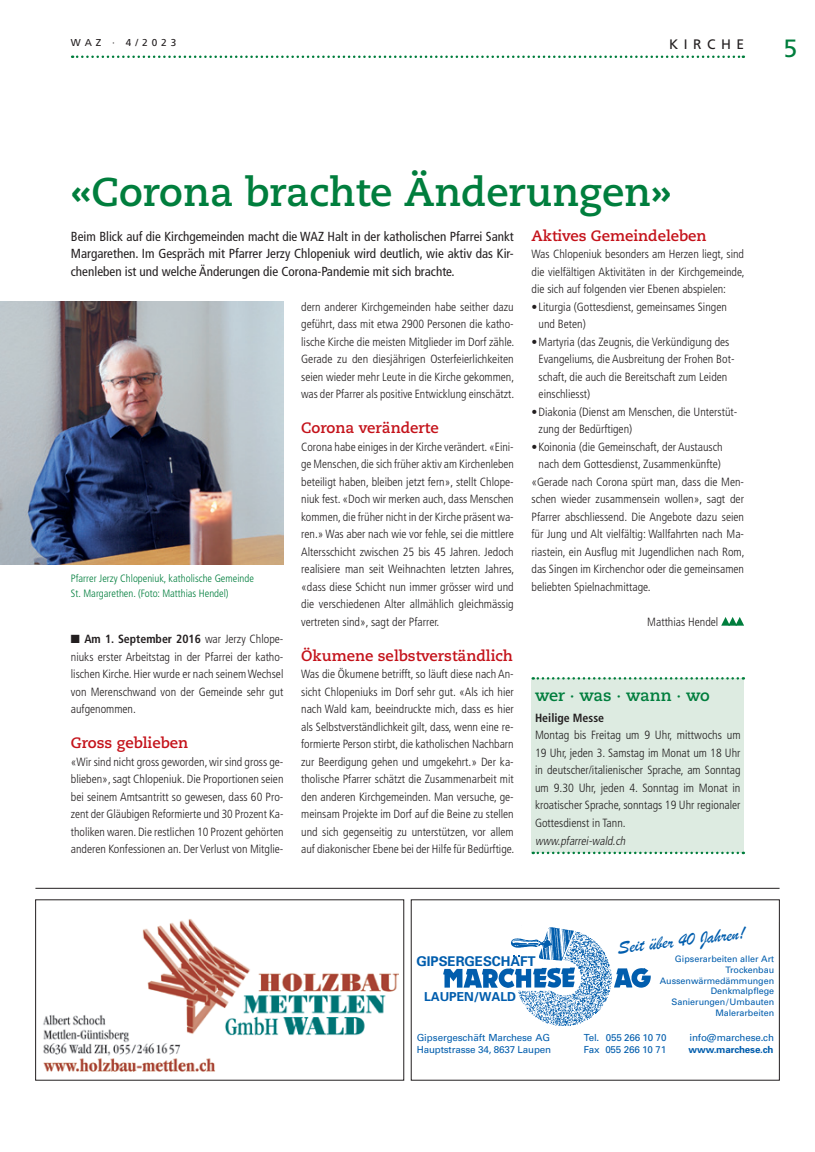
<style>
.page{position:relative;width:815px;height:1152px;background:#fff}
.page>*{position:absolute;margin:0;border:0;box-sizing:border-box;transform-origin:0 0}
.t1{font:700 40px "Caecilia";color:#007e3d}
.t2{font:25px "Frutiger LT Std";color:#007e3d}
.t3{font:18.75px "Brush Script";color:#015dad}
.t4{font:700 16.25px "Caecilia";letter-spacing:-.01em;color:#007e3d}
.t5{font:700 15px "Caecilia";color:#c4121a}
.t6{font:13.75px "Frutiger LT Std";letter-spacing:.4em;color:#231f20}
.t7{font:700 13.38px "Univers";letter-spacing:-.005em;color:#015dad}
.t8{font:condensed 13.12px/17.5px "Frutiger LT Std";color:#231f20;text-align:justify}
.t9{font:700 12.38px "Univers";letter-spacing:-.005em;color:#015dad}
.t10{font:300 condensed 11.88px/17.5px "Frutiger LT Std";color:#231f20;text-align:justify}
.t11{font:italic 300 condensed 11.88px "Frutiger LT Std";color:#231f20}
.t12{font:700 condensed 11.88px "Frutiger LT Std";color:#231f20}
.t13{font:300 condensed 10.62px/15px "Frutiger LT Std";color:#007e3d}
.t14{font:10px "Frutiger LT Std";letter-spacing:.4em;color:#231f20}
.t15{font:9.75px "Univers LT Std";letter-spacing:-.015em;color:#015dad}
.t16{font:9.75px "Univers";letter-spacing:-.015em;color:#015dad}
.t17{font:700 9.75px "Univers";letter-spacing:-.015em;color:#015dad}
.t18{font:8.88px/10.8px "Univers";letter-spacing:-.005em;color:#015dad;text-align:right}
.s1{font-weight:700}
</style>
<div class="page">
<svg style="left:72px;top:56px;width:672px;height:2px"></svg>
<div style="left:531px;top:678px;width:213px;height:175px;background:#ddebe1"></div>
<svg style="left:533px;top:851px;width:211px;height:3px"></svg>
<svg style="left:533px;top:677px;width:211px;height:2px"></svg>
<img style="left:0;top:302px;width:283px;height:262px">
<hr style="left:35px;top:888px;width:745px;height:1px;background:#231f20">
<svg style="left:443px;top:927px;width:208px;height:99px"></svg>
<div style="left:411px;top:899px;width:369px;height:181px;border:1px solid #231f20"></div>
<img style="left:43px;top:919px;width:355px;height:152px">
<div style="left:35px;top:899px;width:369px;height:181px;border:1px solid #231f20"></div>
<svg style="left:721px;top:617px;width:23px;height:8px"></svg>
<p class="t14" style="left:71px;top:37px;width:107px">WAZ · 4/2023</p>
<p class="t6" style="left:669px;top:36px;width:76px">KIRCHE</p>
<h2 class="t2" style="left:783px;top:33px;width:15px">5</h2>
<h1 class="t1" style="left:71px;top:168px;width:602px">«Corona brachte Änderungen»</h1>
<p class="t8" style="left:71px;top:227px;width:444px">Beim Blick auf die Kirchgemeinden macht die WAZ Halt in der katholischen Pfarrei Sankt Margarethen. Im Gespräch mit Pfarrer Jerzy Chlopeniuk wird deutlich, wie aktiv das Kir&shy;chenleben ist und welche Änderungen die Corona-Pandemie mit sich brachte.</p>
<p class="t13" style="left:71px;top:571px;width:184px">Pfarrer Jerzy Chlopeniuk, katholische Gemeinde<br>St. Margarethen. (Foto: Matthias Hendel)</p>
<p class="t10" style="left:71px;top:630px;width:214px">■ <span class="s1">Am 1. September 2016</span> war Jerzy Chlope&shy;niuks erster Arbeitstag in der Pfarrei der katho&shy;lischen Kirche. Hier wurde er nach seinem Wechsel von Merenschwand von der Gemeinde sehr gut aufgenommen.</p>
<p class="t5" style="left:71px;top:734px;width:119px">Gross geblieben</p>
<p class="t10" style="left:71px;top:753px;width:214px">«Wir sind nicht gross geworden, wir sind gross ge&shy;blieben», sagt Chlopeniuk. Die Proportionen seien bei seinem Amtsantritt so gewesen, dass 60 Pro&shy;zent der Gläubigen Reformierte und 30 Prozent Ka&shy;tholiken waren. Die restlichen 10 Prozent gehörten anderen Konfessionen an. Der Verlust von Mitglie-</p>
<p class="t10" style="left:301px;top:298px;width:215px">dern anderer Kirchgemeinden habe seither dazu geführt, dass mit etwa 2900 Personen die katho&shy;lische Kirche die meisten Mitglieder im Dorf zähle.<br>Gerade zu den diesjährigen Osterfeierlichkeiten seien wieder mehr Leute in die Kirche gekommen, was der Pfarrer als positive Entwicklung einschätzt.</p>
<p class="t5" style="left:301px;top:419px;width:139px">Corona veränderte</p>
<p class="t10" style="left:301px;top:438px;width:215px">Corona habe einiges in der Kirche verändert. «Eini&shy;ge Menschen, die sich früher aktiv am Kirchenleben beteiligt haben, bleiben jetzt fern», stellt Chlope&shy;niuk fest. «Doch wir merken auch, dass Menschen kommen, die früher nicht in der Kirche präsent wa&shy;ren.» Was aber nach wie vor fehle, sei die mittlere Altersschicht zwischen 25 bis 45 Jahren. Jedoch realisiere man seit Weihnachten letzten Jahres, «dass diese Schicht nun immer grösser wird und die verschiedenen Alter allmählich gleichmässig vertreten sind», sagt der Pfarrer.</p>
<p class="t5" style="left:301px;top:646px;width:213px">Ökumene selbstverständlich</p>
<p class="t10" style="left:301px;top:665px;width:215px">Was die Ökumene betrifft, so läuft diese nach An&shy;sicht Chlopeniuks im Dorf sehr gut. «Als ich hier nach Wald kam, beeindruckte mich, dass es hier als Selbstverständlichkeit gilt, dass, wenn eine re&shy;formierte Person stirbt, die katholischen Nachbarn zur Beerdigung gehen und umgekehrt.» Der ka&shy;tholische Pfarrer schätzt die Zusammenarbeit mit den anderen Kirchgemeinden. Man versuche, ge&shy;meinsam Projekte im Dorf auf die Beine zu stellen und sich gegenseitig zu unterstützen, vor allem auf diakonischer Ebene bei der Hilfe für Bedürftige.</p>
<p class="t5" style="left:531px;top:226px;width:177px">Aktives Gemeindeleben</p>
<p class="t10" style="left:531px;top:245px;width:215px">Was Chlopeniuk besonders am Herzen liegt, sind die vielfältigen Aktivitäten in der Kirchgemeinde, die sich auf folgenden vier Ebenen abspielen:</p>
<p class="t10" style="left:539px;top:298px;width:190px;text-indent:-7px">•Liturgia (Gottesdienst, gemeinsames Singen und Beten)</p>
<p class="t10" style="left:539px;top:333px;width:197px;text-align:left;text-indent:-7px">•Martyria (das Zeugnis, die Verkündigung des Evangeliums, die Ausbreitung der Frohen Bot&shy;schaft, die auch die Bereitschaft zum Leiden einschliesst)</p>
<p class="t10" style="left:539px;top:403px;width:200px;text-indent:-7px">•Diakonia (Dienst am Menschen, die Unterstüt&shy;zung der Bedürftigen)</p>
<p class="t10" style="left:531px;top:438px;width:193px">•Koinonia (die Gemeinschaft, der Austausch</p>
<p class="t10" style="left:539px;top:455px;width:184px">nach dem Gottesdienst, Zusammenkünfte)</p>
<p class="t10" style="left:531px;top:473px;width:214px">«Gerade nach Corona spürt man, dass die Men-</p>
<p class="t10" style="left:531px;top:490px;width:214px">schen wieder zusammensein wollen», sagt der</p>
<p class="t10" style="left:531px;top:508px;width:214px">Pfarrer abschliessend. Die Angebote dazu seien</p>
<p class="t10" style="left:531px;top:525px;width:214px">für Jung und Alt vielfältig: Wallfahrten nach Ma-</p>
<p class="t10" style="left:531px;top:543px;width:215px">riastein, ein Ausflug mit Jugendlichen nach Rom,</p>
<p class="t10" style="left:531px;top:560px;width:214px">das Singen im Kirchenchor oder die gemeinsamen</p>
<p class="t10" style="left:531px;top:578px;width:121px">beliebten Spielnachmittage.</p>
<p class="t10" style="left:647px;top:613px;width:73px">Matthias Hendel</p>
<h3 class="t4" style="left:535px;top:685px;width:176px">wer · was · wann · wo</h3>
<p class="t12" style="left:535px;top:711px;width:71px">Heilige Messe</p>
<p class="t10" style="left:535px;top:727px;width:207px">Montag bis Freitag um 9 Uhr, mittwochs um 19 Uhr, jeden 3. Samstag im Monat um 18 Uhr in deutscher/italienischer Sprache, am Sonntag um 9.30 Uhr, jeden 4. Sonntag im Monat in kroatischer Sprache, sonntags 19 Uhr regionaler Gottesdienst in Tann.</p>
<p class="t11" style="left:535px;top:833px;width:94px">www.pfarrei-wald.ch</p>
<p class="t7" style="left:417px;top:953px;width:121px">GIPSERGESCHAFT</p>
<p class="t9" style="left:424px;top:988px;width:93px">LAUPEN/WALD</p>
<h3 class="t3" style="left:616px;top:935px;width:130px;rotate:-7deg">Seit über 40 Jahren!</h3>
<p class="t18" style="left:660px;top:953px;width:116px">Gipserarbeiten aller Art<br>Trockenbau<br>Aussenwärmedämmungen<br>Denkmalpflege<br>Sanierungen/Umbauten<br>Malerarbeiten</p>
<p class="t15" style="left:417px;top:1031px;width:135px">Gipsergeschäft Marchese AG</p>
<p class="t16" style="left:584px;top:1031px;width:84px">Tel. 055 266 10 70</p>
<p class="t16" style="left:690px;top:1031px;width:86px">info@marchese.ch</p>
<p class="t15" style="left:417px;top:1043px;width:136px">Hauptstrasse 34, 8637 Laupen</p>
<p class="t16" style="left:584px;top:1043px;width:84px">Fax 055 266 10 71</p>
<p class="t17" style="left:689px;top:1043px;width:87px">www.marchese.ch</p>
</div>
